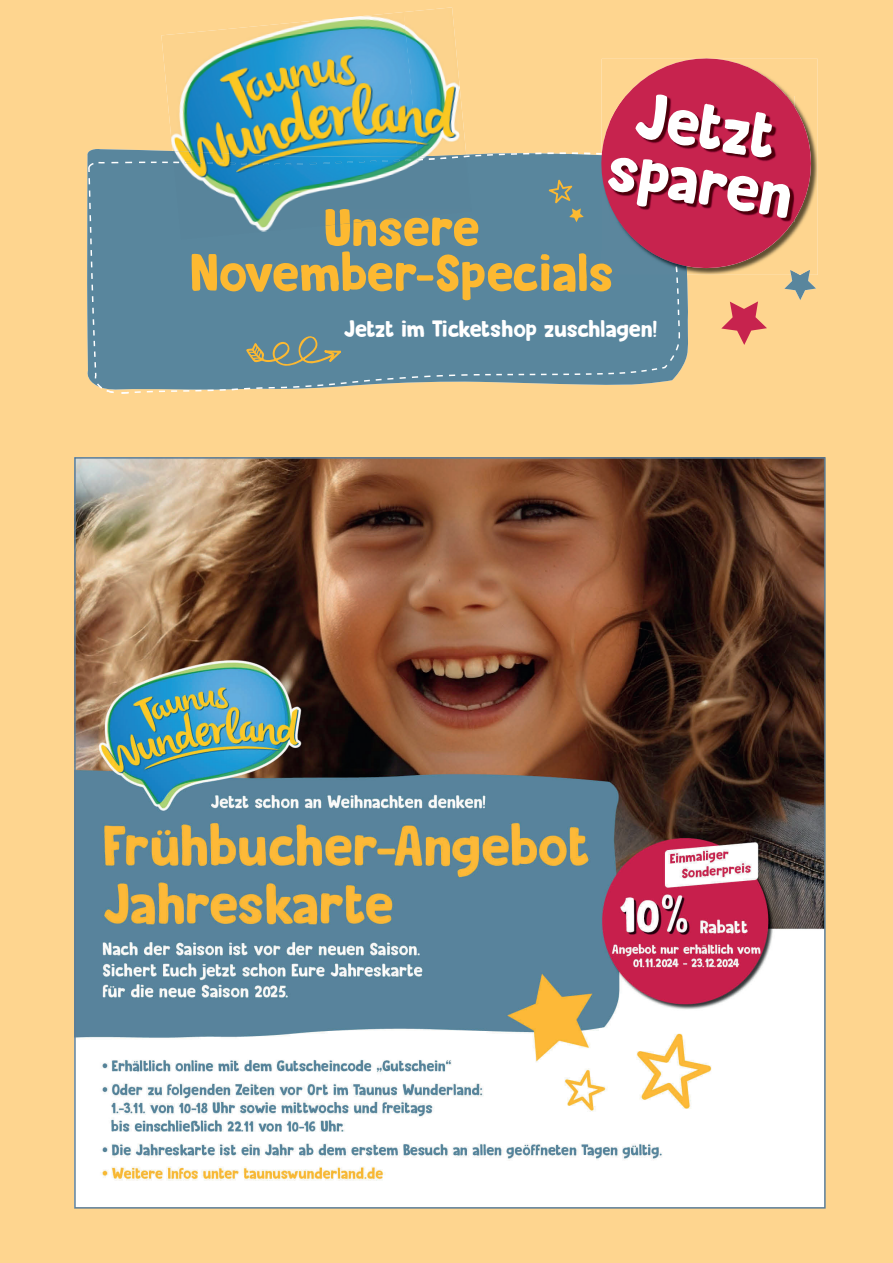
<style>
.page{position:relative;width:893px;height:1263px;background:#fed58f}
.page>*{position:absolute;margin:0;border:0;box-sizing:border-box;transform-origin:0 0}
.t1{font:67.05px/55.8px "Beanstalker";color:#fff}
.t2{font:54.15px/45.3px "Beanstalker";letter-spacing:-.02em;color:#fdb931;text-align:center}
.t3{font:24px "Beanstalker";letter-spacing:-.02em;color:#fff}
</style>
<div class="page">
<div style="left:88px;top:153px;width:592px;height:241px;background:#59869d"></div>
<svg style="left:549px;top:180px;width:35px;height:42px"></svg>
<svg style="left:721px;top:301px;width:46px;height:44px;background:#e68a73"></svg>
<svg style="left:784px;top:276px;width:32px;height:24px"></svg>
<svg style="left:246px;top:331px;width:96px;height:38px;background:#728e8b"></svg>
<img style="left:161px;top:12px;width:243px;height:145px">
<img style="left:404px;top:7px;width:62px;height:144px">
<img style="left:172px;top:151px;width:299px;height:89px">
<img style="left:417px;top:156px;width:49px;height:4px">
<img style="left:174px;top:162px;width:50px;height:2px">
<img style="left:230px;top:159px;width:181px;height:6px">
<img style="left:177px;top:194px;width:122px;height:1px">
<img style="left:325px;top:209px;width:147px;height:17px">
<svg style="left:676px;top:276px;width:2px;height:7px"></svg>
<svg style="left:511px;top:153px;width:83px;height:3px"></svg>
<svg style="left:594px;top:51px;width:225px;height:225px;background:#c87971"></svg>
<img style="left:610px;top:96px;width:184px;height:126px">
<img style="left:74px;top:457px;width:752px;height:751px">
<h1 class="t1" style="left:621px;top:85px;width:189px;rotate:9deg">Jetzt sparen</h1>
<h2 class="t2" style="left:189px;top:205px;width:426px">Unsere<br>November-Specials</h2>
<p class="t3" style="left:343px;top:315px;width:315px">Jetzt im Ticketshop zuschlagen!</p>
</div>
